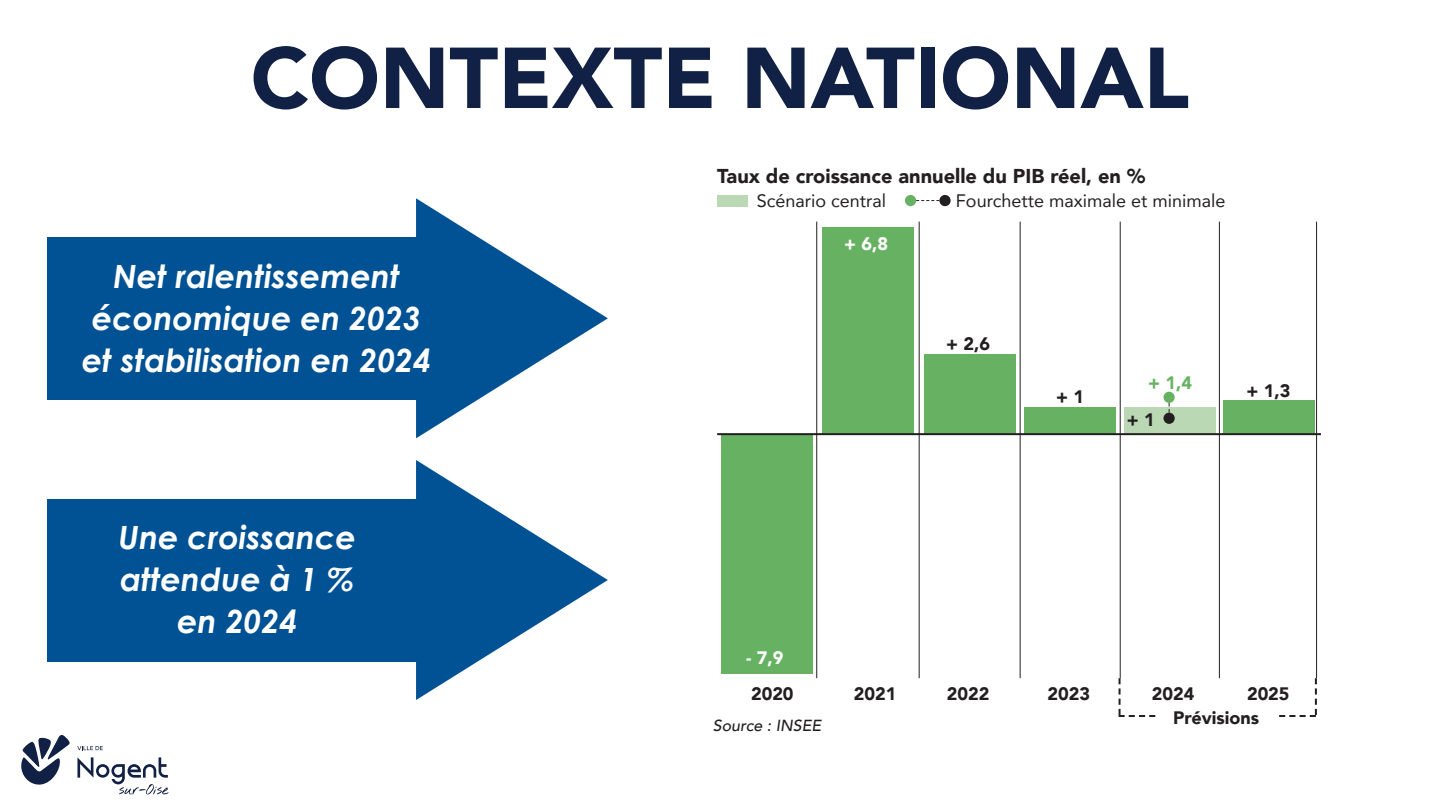
<style>
.page{position:relative;width:1440px;height:811px;background:#fff}
.page>*{position:absolute;margin:0;border:0;box-sizing:border-box;transform-origin:0 0}
.t1{font:900 85.2px "Avenir";color:#112045}
.t2{font:italic 700 32px/42px "Century Gothic";color:#fff;text-align:center}
.t3{font:900 20px "Avenir";color:#231f20}
.t4{font:900 18px "Avenir";color:#231f20}
.t5{font:18px "Avenir";color:#231f20}
.t6{font:900 18px "Avenir";color:#fff}
.t7{font:900 18px "Avenir";color:#67b262}
.t8{font:italic 500 16px "Avenir";color:#231f20}
</style>
<div class="page">
<div style="left:822px;top:227px;width:92px;height:207px;background:#67b262"></div>
<div style="left:722px;top:434px;width:91px;height:239px;background:#67b262"></div>
<div style="left:47px;top:498px;width:386px;height:163px;background:#015294"></div>
<svg style="left:416px;top:460px;width:192px;height:239px"></svg>
<div style="left:47px;top:237px;width:386px;height:162px;background:#015294"></div>
<svg style="left:416px;top:198px;width:192px;height:240px"></svg>
<div style="left:905px;top:195px;width:11px;height:11px;background:#67b262;border-radius:50%"></div>
<div style="left:939px;top:195px;width:12px;height:11px;background:#231f20;border-radius:50%"></div>
<svg style="left:916px;top:200px;width:23px;height:1px"></svg>
<div style="left:1024px;top:407px;width:92px;height:27px;background:#67b262"></div>
<div style="left:1223px;top:400px;width:91px;height:34px;background:#67b262"></div>
<div style="left:924px;top:354px;width:92px;height:80px;background:#67b262"></div>
<div style="left:1124px;top:407px;width:92px;height:27px;background:#bad8b3"></div>
<div style="left:717px;top:195px;width:31px;height:12px;background:#bad8b3"></div>
<hr style="left:816px;top:221px;width:1px;height:456px;background:#231f20">
<hr style="left:919px;top:221px;width:1px;height:456px;background:#231f20">
<hr style="left:1020px;top:221px;width:1px;height:456px;background:#231f20">
<hr style="left:1120px;top:221px;width:1px;height:456px;background:#231f20">
<hr style="left:1316px;top:221px;width:1px;height:456px;background:#231f20">
<hr style="left:1219px;top:221px;width:1px;height:456px;background:#231f20">
<hr style="left:717px;top:433px;width:604px;height:2px;background:#231f20">
<svg style="left:77px;top:757px;width:92px;height:37px"></svg>
<svg style="left:77px;top:746px;width:26px;height:3px"></svg>
<svg style="left:21px;top:735px;width:49px;height:50px"></svg>
<div style="left:1164px;top:391px;width:11px;height:12px;background:#67b262;border-radius:50%"></div>
<div style="left:1164px;top:412px;width:11px;height:11px;background:#231f20;border-radius:50%"></div>
<svg style="left:1119px;top:677px;width:36px;height:39px"></svg>
<svg style="left:1279px;top:677px;width:38px;height:39px"></svg>
<p class="t1" style="left:251px;top:5px;width:940px">CONTEXTE NATIONAL</p>
<p class="t2" style="left:92px;top:253px;width:330px">Net ralentissement économique en 2023</p>
<p class="t2" style="left:82px;top:337px;width:351px">et stabilisation en 2024</p>
<p class="t2" style="left:119px;top:515px;width:239px">Une croissance</p>
<p class="t2" style="left:120px;top:557px;width:236px">attendue à 1 %</p>
<p class="t2" style="left:177px;top:599px;width:122px">en 2024</p>
<p class="t3" style="left:717px;top:159px;width:429px">Taux de croissance annuelle du PIB réel, en %</p>
<p class="t5" style="left:757px;top:186px;width:131px">Scénario central</p>
<p class="t5" style="left:956px;top:186px;width:271px">Fourchette maximale et minimale</p>
<p class="t6" style="left:844px;top:228px;width:45px">+ 6,8</p>
<p class="t6" style="left:746px;top:641px;width:39px">- 7,9</p>
<p class="t4" style="left:946px;top:328px;width:45px">+ 2,6</p>
<p class="t7" style="left:1148px;top:367px;width:45px">+ 1,4</p>
<p class="t4" style="left:1056px;top:381px;width:29px">+ 1</p>
<p class="t4" style="left:1247px;top:375px;width:45px">+ 1,3</p>
<p class="t4" style="left:1127px;top:404px;width:29px">+ 1</p>
<p class="t4" style="left:751px;top:678px;width:44px">2020</p>
<p class="t4" style="left:854px;top:678px;width:44px">2021</p>
<p class="t4" style="left:947px;top:678px;width:44px">2022</p>
<p class="t4" style="left:1047px;top:678px;width:44px">2023</p>
<p class="t8" style="left:713px;top:715px;width:110px">Source : INSEE</p>
<p class="t4" style="left:1152px;top:678px;width:44px">2024</p>
<p class="t4" style="left:1247px;top:678px;width:44px">2025</p>
<p class="t4" style="left:1173px;top:702px;width:88px">Prévisions</p>
</div>
